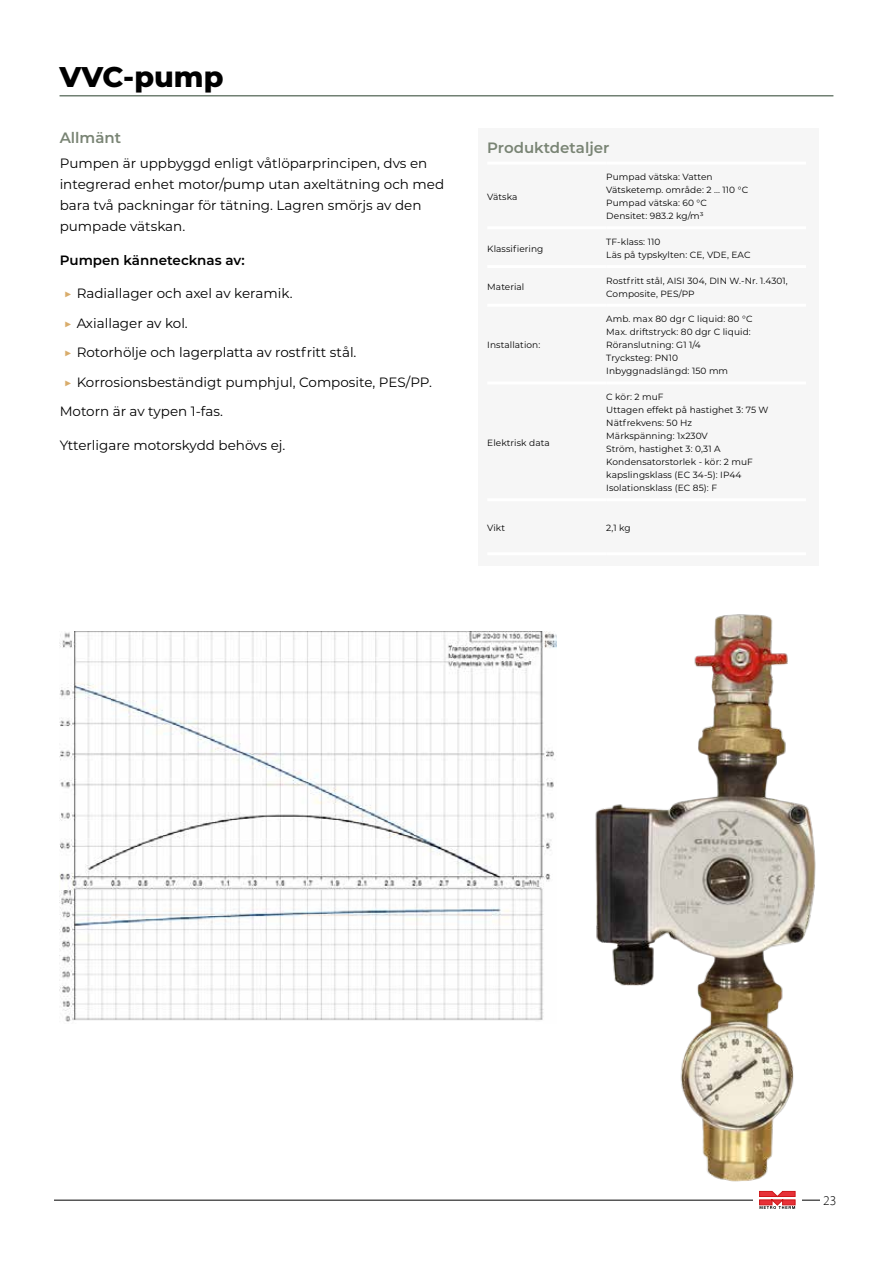
<style>
.page{position:relative;width:893px;height:1263px;background:#fff}
.page>*{position:absolute;margin:0;border:0;box-sizing:border-box;transform-origin:0 0}
.t1{font:800 28.5px "Montserrat";color:#000}
.t2{font:600 15px "Montserrat";color:#798474}
.t3{font:13.5px/21px "Montserrat";color:#000}
.t4{font:600 13.5px "Montserrat";color:#000}
.t5{font:300 13.5px "Myriad Pro";color:#000}
.t6{font:9px/13px "Montserrat";letter-spacing:.01em;color:#000}
.s1{color:#d8ac6b}
</style>
<div class="page">
<hr style="left:54px;top:1200px;width:785px;height:1px;background:#000">
<div style="left:753px;top:1198px;width:48px;height:11px;background:#fff"></div>
<svg style="left:759px;top:1191px;width:36px;height:18px"></svg>
<div style="left:820px;top:1191px;width:19px;height:18px;background:#fff"></div>
<div style="left:479px;top:128px;width:340px;height:438px;background:#f6f6f6"></div>
<hr style="left:487px;top:162px;width:119px;height:3px;background:#fff">
<hr style="left:606px;top:162px;width:200px;height:3px;background:#fff">
<hr style="left:487px;top:226px;width:119px;height:3px;background:#fff">
<hr style="left:606px;top:226px;width:200px;height:3px;background:#fff">
<hr style="left:487px;top:265px;width:119px;height:3px;background:#fff">
<hr style="left:606px;top:265px;width:200px;height:3px;background:#fff">
<hr style="left:487px;top:304px;width:119px;height:3px;background:#fff">
<hr style="left:606px;top:304px;width:200px;height:3px;background:#fff">
<hr style="left:487px;top:381px;width:119px;height:3px;background:#fff">
<hr style="left:606px;top:381px;width:200px;height:3px;background:#fff">
<hr style="left:487px;top:498px;width:119px;height:3px;background:#fff">
<hr style="left:606px;top:498px;width:200px;height:3px;background:#fff">
<hr style="left:487px;top:552px;width:119px;height:3px;background:#fff">
<hr style="left:606px;top:552px;width:200px;height:3px;background:#fff">
<img style="left:60px;top:631px;width:496px;height:391px">
<img style="left:595px;top:614px;width:221px;height:568px">
<hr style="left:60px;top:95px;width:773px;height:1px;background:#718073">
<h1 class="t1" style="left:60px;top:56px;width:165px">VVC-pump</h1>
<h2 class="t2" style="left:60px;top:127px;width:63px">Allmänt</h2>
<h3 class="t3" style="left:60px;top:152px;width:386px">Pumpen är uppbyggd enligt våtlöparprincipen, dvs en integrerad enhet motor/pump utan axeltätning och med bara två packningar för tätning. Lagren smörjs av den pumpade vätskan.</h3>
<h3 class="t4" style="left:60px;top:250px;width:186px">Pumpen kännetecknas av:</h3>
<h3 class="t3" style="left:64px;top:283px;width:230px"><span class="s1">▶</span> Radiallager och axel av keramik.</h3>
<h3 class="t3" style="left:64px;top:312px;width:125px"><span class="s1">▶</span> Axiallager av kol.</h3>
<h3 class="t3" style="left:64px;top:342px;width:294px"><span class="s1">▶</span> Rotorhölje och lagerplatta av rostfritt stål.</h3>
<h3 class="t3" style="left:64px;top:371px;width:370px"><span class="s1">▶</span> Korrosionsbeständigt pumphjul, Composite, PES/PP.</h3>
<h3 class="t3" style="left:60px;top:401px;width:165px">Motorn är av typen 1-fas.</h3>
<h3 class="t3" style="left:60px;top:434px;width:227px">Ytterligare motorskydd behövs ej.</h3>
<h2 class="t2" style="left:487px;top:137px;width:124px">Produktdetaljer</h2>
<p class="t6" style="left:487px;top:190px;width:32px">Vätska</p>
<p class="t6" style="left:606px;top:170px;width:143px">Pumpad vätska: Vatten<br>Vätsketemp. område: 2 ... 110 °C<br>Pumpad vätska: 60 °C<br>Densitet: 983.2 kg/m³</p>
<p class="t6" style="left:487px;top:241px;width:58px">Klassifiering</p>
<p class="t6" style="left:606px;top:235px;width:146px">TF-klass: 110<br>Läs på typskylten: CE, VDE, EAC</p>
<p class="t6" style="left:487px;top:280px;width:39px">Material</p>
<p class="t6" style="left:606px;top:274px;width:183px">Rostfritt stål, AISI 304, DIN W.-Nr. 1.4301,<br>Composite, PES/PP</p>
<p class="t6" style="left:487px;top:338px;width:55px">Installation:</p>
<p class="t6" style="left:487px;top:436px;width:64px">Elektrisk data</p>
<p class="t6" style="left:606px;top:312px;width:148px">Amb. max 80 dgr C liquid: 80 °C<br>Max. driftstryck: 80 dgr C liquid:<br>Röranslutning: G1 1/4<br>Trycksteg: PN10<br>Inbyggnadslängd: 150 mm</p>
<p class="t6" style="left:606px;top:390px;width:164px">C kör: 2 muF<br>Uttagen effekt på hastighet 3: 75 W<br>Nätfrekvens: 50 Hz<br>Märkspänning: 1x230V<br>Ström, hastighet 3: 0,31 A<br>Kondensatorstorlek - kör: 2 muF kapslingsklass (EC 34-5): IP44<br>Isolationsklass (EC 85): F</p>
<p class="t6" style="left:487px;top:521px;width:19px">Vikt</p>
<p class="t6" style="left:606px;top:521px;width:26px">2,1 kg</p>
<h3 class="t5" style="left:823px;top:1192px;width:15px">23</h3>
</div>
